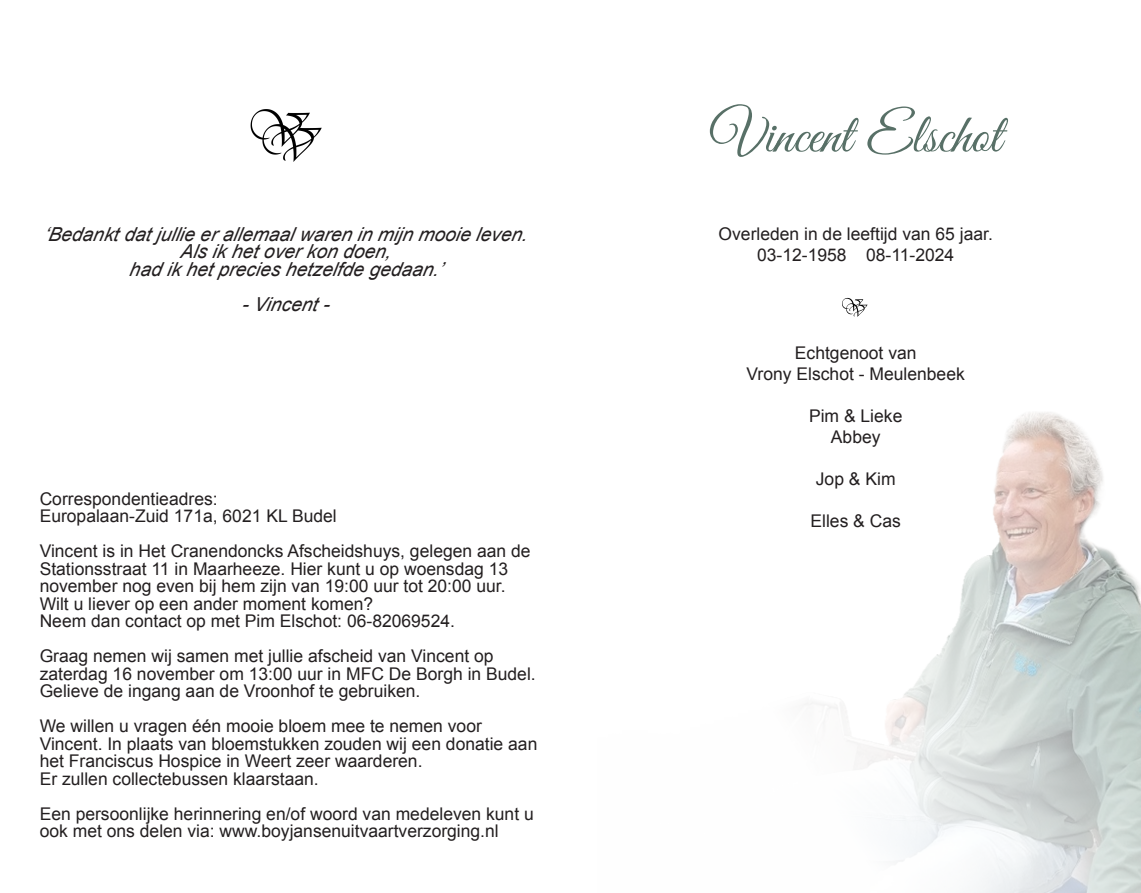
<style>
.page{position:relative;width:1141px;height:893px;background:#fff}
.page>*{position:absolute;margin:0;border:0;box-sizing:border-box;transform-origin:0 0}
.t1{font:56px "Great Vibes";color:#587067}
.t2{font:italic 19.25px "Arial";color:#231f20}
.t3{font:17.5px/17.5px "Arial";color:#231f20}
</style>
<div class="page">
<img style="left:804px;top:412px;width:337px;height:481px">
<img style="left:842px;top:297px;width:26px;height:20px">
<img style="left:250px;top:109px;width:72px;height:53px">
<p class="t2" style="left:43px;top:222px;width:490px">‘Bedanktdatjullie er allemaalwaren in mijn mooie leven.</p>
<p class="t2" style="left:180px;top:239px;width:217px">Als ik hetover kon doen,</p>
<p class="t2" style="left:129px;top:257px;width:316px">had ik hetprecies hetzelfde gedaan.’</p>
<p class="t2" style="left:242px;top:292px;width:94px">-Vincent-</p>
<p class="t3" style="left:40px;top:490px;width:179px">Correspondentieadres:</p>
<p class="t3" style="left:40px;top:508px;width:299px">Europalaan-Zuid 171a, 6021 KL Budel</p>
<p class="t3" style="left:40px;top:543px;width:492px">Vincent is in Het Cranendoncks Afscheidshuys, gelegen aan de</p>
<p class="t3" style="left:40px;top:560px;width:470px">Stationsstraat 11 in Maarheeze. Hier kunt u op woensdag 13</p>
<p class="t3" style="left:40px;top:578px;width:468px">november nog even bij hem zijn van 19:00 uur tot 20:00 uur.</p>
<p class="t3" style="left:40px;top:595px;width:335px">Wilt u liever op een ander moment komen?</p>
<p class="t3" style="left:40px;top:613px;width:417px">Neem dan contact op met Pim Elschot: 06-82069524.</p>
<p class="t3" style="left:40px;top:648px;width:455px">Graag nemen wij samen met jullie afscheid van Vincent op</p>
<p class="t3" style="left:40px;top:665px;width:498px">zaterdag 16 november om 13:00 uur in MFC De Borgh in Budel.</p>
<p class="t3" style="left:40px;top:683px;width:382px">Gelieve de ingang aan de Vroonhof te gebruiken.</p>
<p class="t3" style="left:40px;top:718px;width:444px">We willen u vragen één mooie bloem mee te nemen voor</p>
<p class="t3" style="left:40px;top:735px;width:499px">Vincent. In plaats van bloemstukken zouden wij een donatie aan het Franciscus Hospice in Weert zeer waarderen.</p>
<p class="t3" style="left:40px;top:770px;width:281px">Er zullen collectebussen klaarstaan.</p>
<p class="t3" style="left:40px;top:805px;width:496px">Een persoonlijke herinnering en/of woord van medeleven kunt u ook met ons delen via: www.boyjansenuitvaartverzorging.nl</p>
<p class="t1" style="left:710px;top:104px;width:292px">Vincent Elschot</p>
<p class="t3" style="left:719px;top:225px;width:276px">Overleden in de leeftijd van 65 jaar.</p>
<p class="t3" style="left:757px;top:246px;width:199px">03-12-1958 08-11-2024</p>
<p class="t3" style="left:795px;top:344px;width:123px">Echtgenoot van</p>
<p class="t3" style="left:747px;top:365px;width:220px">Vrony Elschot - Meulenbeek</p>
<p class="t3" style="left:809px;top:407px;width:95px">Pim &amp; Lieke</p>
<p class="t3" style="left:831px;top:428px;width:51px">Abbey</p>
<p class="t3" style="left:816px;top:470px;width:81px">Jop &amp; Kim</p>
<p class="t3" style="left:810px;top:512px;width:92px">Elles &amp; Cas</p>
</div>
